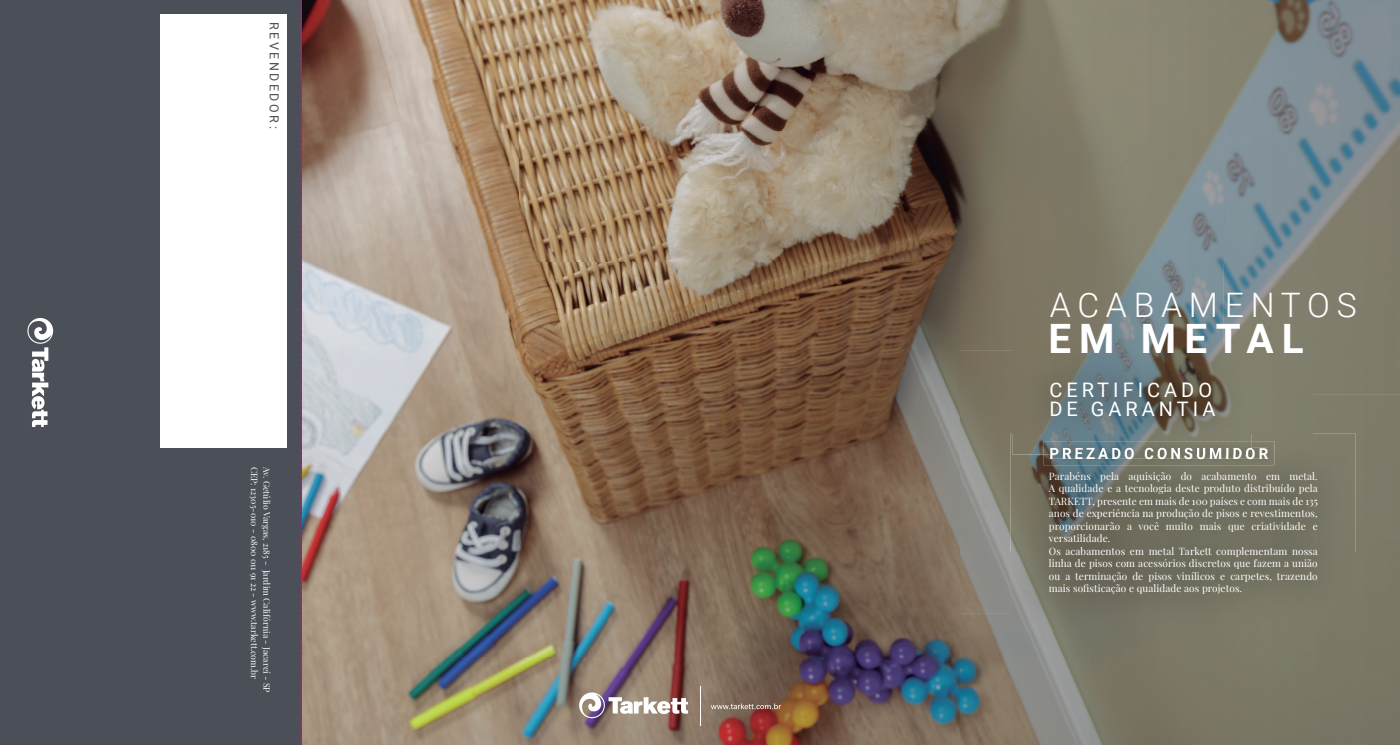
<style>
.page{position:relative;width:1400px;height:745px;background:#fff}
.page>*{position:absolute;margin:0;border:0;box-sizing:border-box;transform-origin:0 0}
.t1{font:700 40.38px "Roboto";letter-spacing:.2em;color:#fff}
.t2{font:300 33.75px "Roboto";letter-spacing:.2em;color:#fff}
.t3{font:20px/18.8px "Roboto";letter-spacing:.2em;color:#fff}
.t4{font:700 15px "Roboto";letter-spacing:.2em;color:#fff}
.t5{font:12.5px "Roboto";letter-spacing:.2em;color:#4b5058}
.t6{font:10px/12.5px "Playfair Display";letter-spacing:.01em;color:#fff}
.t7{font:8.75px "Playfair Display";letter-spacing:.005em;color:#fff}
</style>
<div class="page">
<img style="left:342px;top:0;width:1058px;height:262px">
<img style="left:302px;top:0;width:40px;height:744px">
<img style="left:1223px;top:262px;width:177px;height:132px">
<img style="left:959px;top:262px;width:264px;height:88px">
<img style="left:341px;top:262px;width:618px;height:482px">
<img style="left:959px;top:350px;width:53px;height:263px">
<div style="left:1312px;top:394px;width:88px;height:350px;background:#7c7867"></div>
<div style="left:1135px;top:631px;width:177px;height:113px;background:#7b7765"></div>
<img style="left:959px;top:613px;width:176px;height:131px">
<div style="left:0;top:0;width:301px;height:744px;background:#4b5058"></div>
<div style="left:160px;top:14px;width:127px;height:433px;background:#fff"></div>
<img style="left:1010px;top:433px;width:345px;height:198px">
<img style="left:1043px;top:441px;width:231px;height:24px">
<img style="left:1050px;top:447px;width:218px;height:11px">
<img style="left:1012px;top:343px;width:239px;height:111px">
<img style="left:1043px;top:441px;width:208px;height:13px">
<img style="left:1050px;top:447px;width:201px;height:7px">
<svg style="left:27px;top:318px;width:26px;height:109px"></svg>
<svg style="left:579px;top:692px;width:109px;height:25px"></svg>
<hr style="left:700px;top:686px;width:1px;height:39px;background:#fff">
<svg style="left:711px;top:703px;width:70px;height:5px"></svg>
<svg style="left:301px;top:0;width:1px;height:744px"></svg>
<p class="t5" style="left:283px;top:22px;width:108px;rotate:90deg">REVENDEDOR:</p>
<p class="t7" style="left:261px;top:466px;width:214px;rotate:90deg">CEP: 12305-010 - 0800 011 91 22 - www.tarkett.com.br</p>
<p class="t7" style="left:274px;top:466px;width:227px;rotate:90deg">Av. Getúlio Vargas, 2185 - Jardim Califórnia - Jacareí - SP</p>
<h2 class="t2" style="left:1049px;top:281px;width:308px">ACABAMENTOS</h2>
<h1 class="t1" style="left:1048px;top:310px;width:257px">EM METAL</h1>
<h3 class="t3" style="left:1049px;top:379px;width:168px">CERTIFICADO<br>DE GARANTIA</h3>
<h3 class="t4" style="left:1049px;top:442px;width:220px">PREZADO CONSUMIDOR</h3>
<p class="t6" style="left:1049px;top:468px;width:270px">Parabéns pela aquisição do acabamento em metal.<br>A qualidade e a tecnologia deste produto distribuído pela TARKETT, presente em mais de 100 países e com mais de 135 anos de experiência na produção de pisos e revestimentos, proporcionarão a você muito mais que criatividade e versatilidade.<br>Os acabamentos em metal Tarkett complementam nossa linha de pisos com acessórios discretos que fazem a união ou a terminação de pisos vinílicos e carpetes, trazendo mais sofisticação e qualidade aos projetos.</p>
</div>
